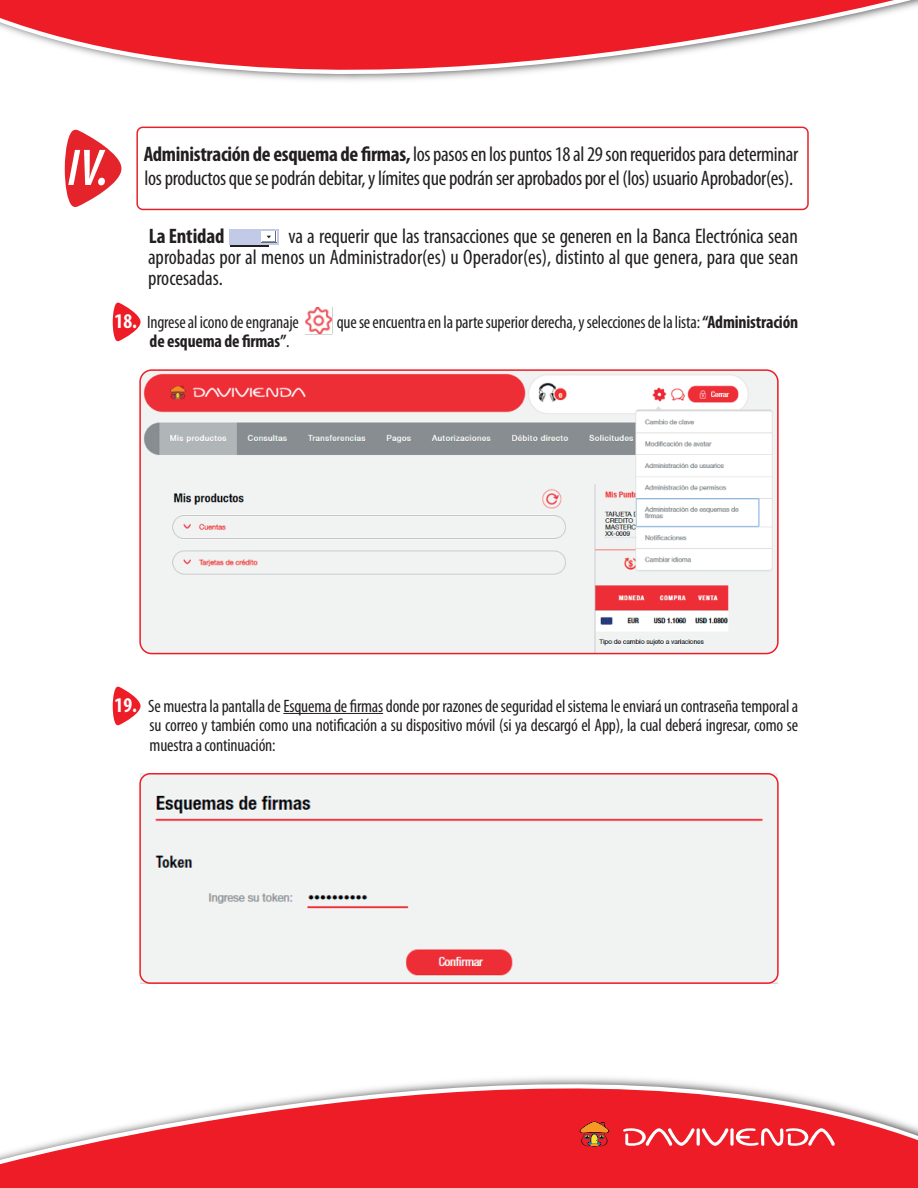
<style>
.page{position:relative;width:918px;height:1188px;background:#fff}
.page>*{position:absolute;margin:0;border:0;box-sizing:border-box;transform-origin:0 0}
.t1{font:italic 600 condensed 52.05px "Myriad Pro";color:#fff}
.t2{font:condensed 21px/21px "Myriad Pro";letter-spacing:-.015em;color:#231f20;text-align:justify}
.t3{font:700 condensed 21px "Myriad Pro";letter-spacing:-.005em;color:#231f20}
.t4{font:condensed 18px/19.5px "Myriad Pro";letter-spacing:-.01em;color:#231f20;text-align:justify}
.t5{font:700 condensed 18px "Myriad Pro";letter-spacing:-.01em;color:#231f20}
.s1{font-weight:700}
.s2{font-weight:700;font-size:21px;color:#fff}
.s3{font-weight:400}
</style>
<div class="page">
<svg style="left:0;top:1077px;width:918px;height:111px;fill:#ee1c26"></svg>
<svg style="left:622px;top:1127px;width:214px;height:20px"></svg>
<svg style="left:578px;top:1121px;width:33px;height:26px"></svg>
<svg style="left:0;top:0;width:918px;height:81px;fill:#ee1c26"></svg>
<svg style="left:113px;top:302px;width:28px;height:40px"></svg>
<img style="left:306px;top:308px;width:27px;height:27px">
<div style="left:136px;top:127px;width:673px;height:83px;border:2px solid #e4232b;border-radius:6px"></div>
<svg style="left:65px;top:129px;width:57px;height:78px"></svg>
<div style="left:229px;top:229px;width:50px;height:15px;background:#c1cbe7"></div>
<hr style="left:230px;top:245px;width:39px;height:1px;background:#231f20">
<svg style="left:261px;top:231px;width:16px;height:12px"></svg>
<img style="left:142px;top:372px;width:634px;height:282px">
<div style="left:139px;top:369px;width:640px;height:285px;border:2px solid #ee1c26;border-radius:12px"></div>
<svg style="left:113px;top:687px;width:28px;height:39px"></svg>
<hr style="left:283px;top:713px;width:100px;height:1px;background:#231f20">
<div style="left:140px;top:774px;width:638px;height:209px;background:#f1f3f2"></div>
<div style="left:139px;top:773px;width:640px;height:211px;border:2px solid #ee1c26;border-radius:10px"></div>
<h1 class="t1" style="left:68px;top:140px;width:42px">IV.</h1>
<p class="t2" style="left:144px;top:144px;width:656px"><span class="s1">Administración de esquema de firmas,</span> los pasos en los puntos 18 al 29 son requeridos para determinar</p>
<p class="t2" style="left:145px;top:168px;width:650px">los productos que se podrán debitar, y límites que podrán ser aprobados por el (los) usuario Aprobador(es).</p>
<p class="t3" style="left:149px;top:225px;width:77px">La Entidad</p>
<p class="t2" style="left:148px;top:226px;width:652px;text-indent:140px">va a requerir que las transacciones que se generen en la Banca Electrónica sean aprobadas por al menos un Administrador(es) u Operador(es), distinto al que genera, para que sean procesadas.</p>
<p class="t4" style="left:115px;top:312px;width:186px"><span class="s2">18.</span> Ingrese al icono de engranaje</p>
<p class="t4" style="left:337px;top:312px;width:463px">que se encuentra en la parte superior derecha, y selecciones de la lista: <span class="s1">“Administración</span></p>
<p class="t5" style="left:150px;top:331px;width:141px">de esquema de firmas”<span class="s3">.</span></p>
<p class="t4" style="left:150px;top:696px;width:650px;text-indent:-35px"><span class="s2">19.</span> Se muestra la pantalla de Esquema de firmas donde por razones de seguridad el sistema le enviará un contraseña temporal a su correo y también como una notificación a su dispositivo móvil (si ya descargó el App), la cual deberá ingresar, como se muestra a continuación:</p>
</div>
